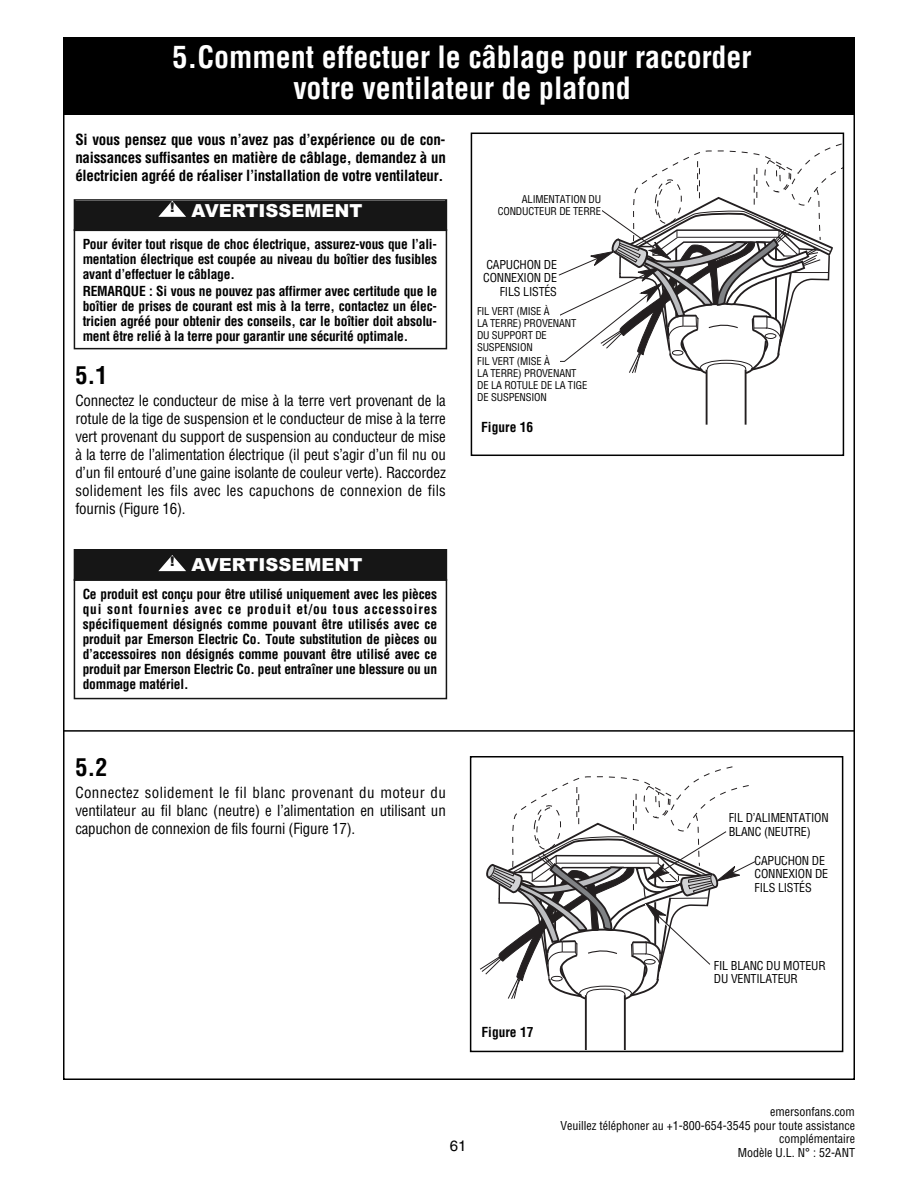
<style>
.page{position:relative;width:918px;height:1188px;background:#fff}
.page>*{position:absolute;margin:0;border:0;box-sizing:border-box;transform-origin:0 0}
.t1{font:700 condensed 30px/31.5px "Helvetica";color:#fff;text-align:center}
.t2{font:700 condensed 24px "Helvetica";color:#000}
.t3{font:900 18px "Arial";color:#fff}
.t4{font:condensed 15px/18px "Helvetica";letter-spacing:-.015em;color:#000;text-align:justify}
.t5{font:700 condensed 15px/18px "Helvetica";letter-spacing:-.015em;color:#000;text-align:justify}
.t6{font:15px "Helvetica";color:#000}
.t7{font:700 condensed 13.5px/15px "Helvetica";letter-spacing:-.015em;color:#000;text-align:justify}
.t8{font:condensed 13.5px/13.5px "Helvetica";color:#231f20}
.t9{font:condensed 12px/13.5px "Helvetica";letter-spacing:-.015em;color:#000}
.t10{font:condensed 10.5px/12px "Helvetica";letter-spacing:-.015em;color:#000}
</style>
<div class="page">
<hr style="left:585px;top:995px;width:2px;height:56px;background:#231f20">
<hr style="left:624px;top:995px;width:2px;height:56px;background:#231f20">
<svg style="left:480px;top:766px;width:275px;height:235px"></svg>
<div style="left:470px;top:756px;width:373px;height:296px;border:2px solid #000"></div>
<hr style="left:63px;top:730px;width:792px;height:2px;background:#000">
<div style="left:63px;top:37px;width:792px;height:78px;background:#000"></div>
<hr style="left:706px;top:370px;width:2px;height:60px;background:#231f20">
<hr style="left:745px;top:370px;width:2px;height:60px;background:#231f20">
<svg style="left:706px;top:425px;width:41px;height:5px"></svg>
<svg style="left:558px;top:143px;width:283px;height:232px"></svg>
<div style="left:471px;top:133px;width:373px;height:323px;border:2px solid #000"></div>
<div style="left:74px;top:229px;width:373px;height:120px;border:2px solid #161616"></div>
<div style="left:75px;top:201px;width:371px;height:29px;background:#161616"></div>
<div style="left:74px;top:199px;width:373px;height:32px;border:2px solid #161616"></div>
<svg style="left:158px;top:201px;width:28px;height:16px"></svg>
<div style="left:74px;top:579px;width:373px;height:120px;border:2px solid #161616"></div>
<div style="left:75px;top:550px;width:371px;height:29px;background:#161616"></div>
<div style="left:74px;top:549px;width:373px;height:32px;border:2px solid #161616"></div>
<svg style="left:158px;top:555px;width:28px;height:16px"></svg>
<div style="left:479px;top:191px;width:122px;height:30px;background:#fff"></div>
<div style="left:714px;top:958px;width:122px;height:30px;background:#fff"></div>
<div style="left:477px;top:308px;width:83px;height:94px;background:#fff"></div>
<div style="left:501px;top:322px;width:76px;height:29px;background:#fff"></div>
<div style="left:512px;top:365px;width:86px;height:37px;background:#fff"></div>
<div style="left:729px;top:813px;width:108px;height:37px;background:#fff"></div>
<h1 class="t1" style="left:173px;top:41px;width:581px">5.Comment effectuer le câblage pour raccorder votre ventilateur de plafond</h1>
<p class="t5" style="left:75px;top:131px;width:372px">Si vous pensez que vous n’avez pas d’expérience ou de con&shy;naissances suffisantes en matière de câblage, demandez à un électricien agréé de réaliser l’installation de votre ventilateur.</p>
<h3 class="t3" style="left:170px;top:200px;width:194px"><sup>!</sup> AVERTISSEMENT</h3>
<p class="t7" style="left:83px;top:237px;width:356px">Pour éviter tout risque de choc électrique, assurez-vous que l’ali&shy;mentation électrique est coupée au niveau du boîtier des fusibles avant d’effectuer le câblage.</p>
<p class="t7" style="left:83px;top:284px;width:356px">REMARQUE : Si vous ne pouvez pas affirmer avec certitude que le boîtier de prises de courant est mis à la terre, contactez un élec&shy;tricien agréé pour obtenir des conseils, car le boîtier doit absolu&shy;ment être relié à la terre pour garantir une sécurité optimale.</p>
<h2 class="t2" style="left:75px;top:361px;width:33px">5.1</h2>
<p class="t4" style="left:75px;top:392px;width:372px">Connectez le conducteur de mise à la terre vert provenant de la rotule de la tige de suspension et le conducteur de mise à la terre vert provenant du support de suspension au conducteur de mise à la terre de l’alimentation électrique (il peut s’agir d’un fil nu ou d’un fil entouré d’une gaine isolante de couleur verte). Raccordez solidement les fils avec les capuchons de connexion de fils fournis (Figure 16).</p>
<h3 class="t3" style="left:170px;top:554px;width:194px"><sup>!</sup> AVERTISSEMENT</h3>
<p class="t7" style="left:83px;top:587px;width:356px">Ce produit est conçu pour être utilisé uniquement avec les pièces qui sont fournies avec ce produit et/ou tous accessoires spécifiquement désignés comme pouvant être utilisés avec ce produit par Emerson Electric Co. Toute substitution de pièces ou d’accessoires non désignés comme pouvant être utilisé avec ce produit par Emerson Electric Co. peut entraîner une blessure ou un dommage matériel.</p>
<h2 class="t2" style="left:75px;top:753px;width:33px">5.2</h2>
<p class="t4" style="left:75px;top:784px;width:372px">Connectez solidement le fil blanc provenant du moteur du ventilateur au fil blanc (neutre) e l’alimentation en utilisant un capuchon de connexion de fils fourni (Figure 17).</p>
<p class="t10" style="left:498px;top:193px;width:105px;text-align:right">ALIMENTATION DU<br>CONDUCTEUR DE TERRE</p>
<p class="t8" style="left:481px;top:204px;width:120px">CONDUCTOR SUPPLY</p>
<p class="t9" style="left:483px;top:258px;width:75px;text-align:right">CAPUCHON DE<br>CONNEXION DE<br>FILS LISTÉS</p>
<p class="t10" style="left:477px;top:306px;width:101px">FIL VERT (MISE À<br>LA TERRE) PROVENANT<br>DU SUPPORT DE<br>SUSPENSION</p>
<p class="t10" style="left:477px;top:356px;width:111px">FIL VERT (MISE À<br>LA TERRE) PROVENANT<br>DE LA ROTULE DE LA TIGE<br>DE SUSPENSION</p>
<p class="t8" style="left:481px;top:270px;width:75px">LISTED WIRE<br>CONNECTOR</p>
<p class="t8" style="left:481px;top:312px;width:96px">GREEN WIRE (GROUND) FROM<br>HANGER BALL</p>
<p class="t8" style="left:481px;top:356px;width:104px">GREEN WIRE (GROUND) FROM<br>HANGER BRACKET</p>
<p class="t7" style="left:481px;top:419px;width:54px">Figure 16</p>
<p class="t9" style="left:729px;top:811px;width:101px">FIL D’ALIMENTATION<br>BLANC (NEUTRE)</p>
<p class="t9" style="left:755px;top:854px;width:75px">CAPUCHON DE<br>CONNEXION DE<br>FILS LISTÉS</p>
<p class="t8" style="left:732px;top:821px;width:85px">SUPPLY WHITE (NEUTRAL)</p>
<p class="t8" style="left:763px;top:854px;width:75px">LISTED WIRE<br>CONNECTOR</p>
<p class="t7" style="left:482px;top:1025px;width:54px">Figure 17</p>
<p class="t6" style="left:450px;top:1140px;width:18px">61</p>
<p class="t8" style="left:717px;top:958px;width:72px">FAN MOTOR<br>WHITE WIRE</p>
<p class="t9" style="left:714px;top:959px;width:113px">FIL BLANC DU MOTEUR<br>DU VENTILATEUR</p>
<p class="t9" style="left:560px;top:1105px;width:296px;text-align:right">emersonfans.com<br>Veuillez téléphoner au +1-800-654-3545 pour toute assistance complémentaire<br>Modèle U.L. N° : 52-ANT</p>
</div>
